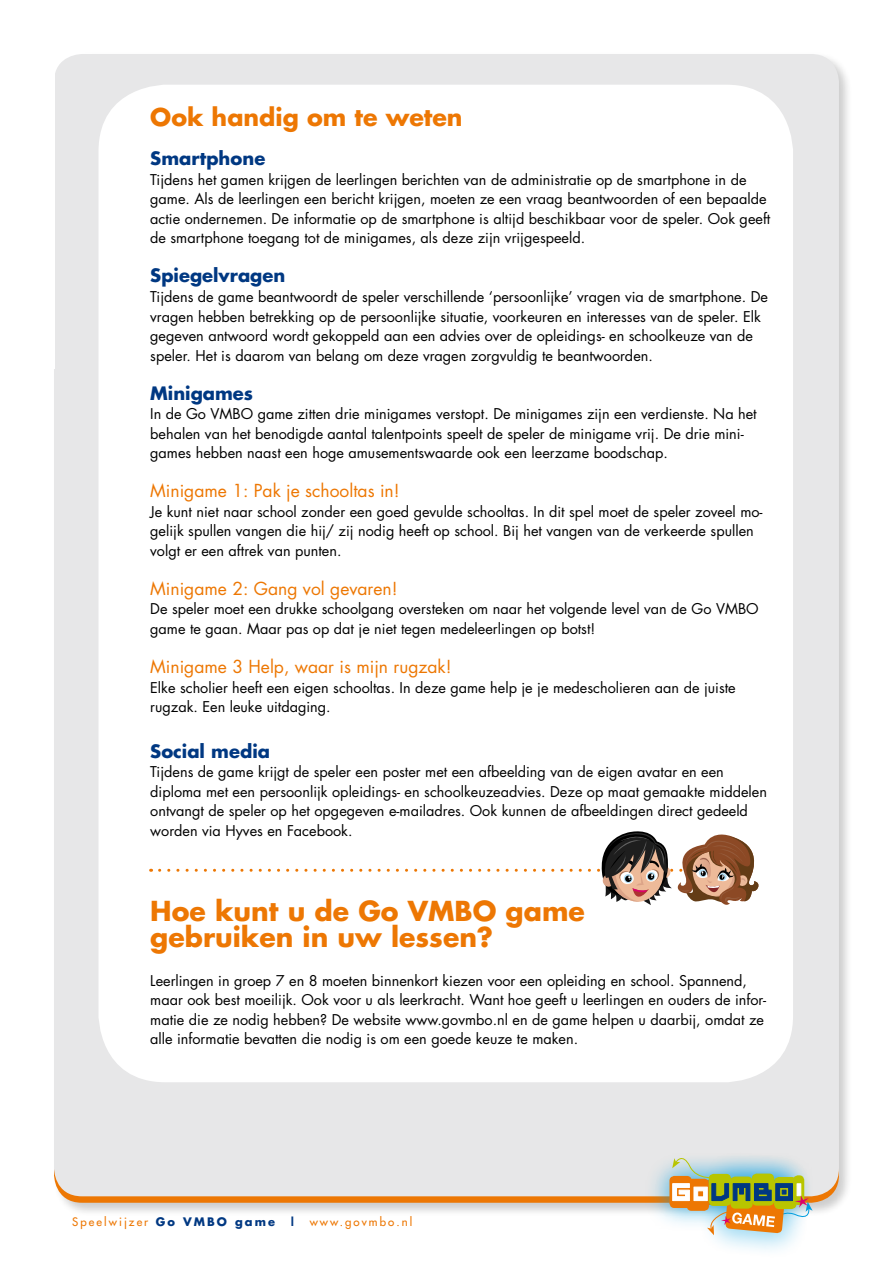
<style>
.page{position:relative;width:893px;height:1263px;background:#fff}
.page>*{position:absolute;margin:0;border:0;box-sizing:border-box;transform-origin:0 0}
.t1{font:700 26.85px/26.1px "Futura";color:#ed7703}
.t2{font:700 23.85px "Futura";color:#ed7703}
.t3{font:700 18px "Futura";color:#003882}
.t4{font:17.4px "Futura";color:#ed7703}
.t5{font:14.4px/19.5px "Futura";color:#000}
.t6{font:11.4px "Futura";letter-spacing:.18em;color:#ed7703}
.s1{font-weight:700;color:#003882}
</style>
<div class="page">
<div style="left:52px;top:52px;width:801px;height:1165px;background:#000;opacity:.2"></div>
<svg style="left:54px;top:1113px;width:785px;height:90px;background:#eb7f15"></svg>
<div style="left:54px;top:54px;width:785px;height:1142px;background:#e7e7e8;border-radius:28px"></div>
<div style="left:99px;top:85px;width:694px;height:997px;background:#fff;border-radius:67px"></div>
<div style="left:641px;top:1149px;width:172px;height:82px;background:#009ee0;opacity:.4"></div>
<svg style="left:648px;top:1149px;width:167px;height:102px"></svg>
<div style="left:0;top:0;width:54px;height:368px;background:#fff"></div>
<svg style="left:160px;top:831px;width:599px;height:74px"></svg>
<h2 class="t2" style="left:150px;top:101px;width:314px">Ook handig om te weten</h2>
<p class="t3" style="left:150px;top:146px;width:117px">Smartphone</p>
<p class="t5" style="left:150px;top:170px;width:622px">Tijdens het gamen krijgen de leerlingen berichten van de administratie op de smartphone in de game. Als de leerlingen een bericht krijgen, moeten ze een vraag beantwoorden of een bepaalde actie ondernemen. De informatie op de smartphone is altijd beschikbaar voor de speler. Ook geeft de smartphone toegang tot de minigames, als deze zijn vrijgespeeld.</p>
<p class="t3" style="left:150px;top:263px;width:137px">Spiegelvragen</p>
<p class="t5" style="left:150px;top:287px;width:619px">Tijdens de game beantwoordt de speler verschillende ‘persoonlijke’ vragen via de smartphone. De vragen hebben betrekking op de persoonlijke situatie, voorkeuren en interesses van de speler. Elk gegeven antwoord wordt gekoppeld aan een advies over de opleidings- en schoolkeuze van de speler. Het is daarom van belang om deze vragen zorgvuldig te beantwoorden.</p>
<p class="t3" style="left:150px;top:380px;width:104px">Minigames</p>
<p class="t5" style="left:150px;top:404px;width:608px">In de Go VMBO game zitten drie minigames verstopt. De minigames zijn een verdienste. Na het behalen van het benodigde aantal talentpoints speelt de speler de minigame vrij. De drie mini&shy;games hebben naast een hoge amusementswaarde ook een leerzame boodschap.</p>
<p class="t4" style="left:150px;top:479px;width:251px">Minigame 1: Pak je schooltas in!</p>
<p class="t5" style="left:150px;top:502px;width:614px">Je kunt niet naar school zonder een goed gevulde schooltas. In dit spel moet de speler zoveel mo&shy;gelijk spullen vangen die hij/ zij nodig heeft op school. Bij het vangen van de verkeerde spullen volgt er een aftrek van punten.</p>
<p class="t4" style="left:150px;top:576px;width:249px">Minigame 2: Gang vol gevaren!</p>
<p class="t5" style="left:150px;top:599px;width:610px">De speler moet een drukke schoolgang oversteken om naar het volgende level van de Go VMBO game te gaan. Maar pas op dat je niet tegen medeleerlingen op botst!</p>
<p class="t4" style="left:150px;top:655px;width:303px">Minigame 3 Help, waar is mijn rugzak!</p>
<p class="t5" style="left:150px;top:677px;width:587px">Elke scholier heeft een eigen schooltas. In deze game help je je medescholieren aan de juiste rugzak. Een leuke uitdaging.</p>
<p class="t3" style="left:150px;top:738px;width:121px">Social media</p>
<p class="t5" style="left:150px;top:762px;width:618px">Tijdens de game krijgt de speler een poster met een afbeelding van de eigen avatar en een diploma met een persoonlijk opleidings- en schoolkeuzeadvies. Deze op maat gemaakte middelen ontvangt de speler op het opgegeven e-mailadres. Ook kunnen de afbeeldingen direct gedeeld worden via Hyves en Facebook.</p>
<h1 class="t1" style="left:150px;top:897px;width:436px">Hoe kunt u de Go VMBO game gebruiken in uw lessen?</h1>
<p class="t5" style="left:150px;top:970px;width:617px">Leerlingen in groep 7 en 8 moeten binnenkort kiezen voor een opleiding en school. Spannend, maar ook best moeilijk. Ook voor u als leerkracht. Want hoe geeft u leerlingen en ouders de infor&shy;matie die ze nodig hebben? De website www.govmbo.nl en de game helpen u daarbij, omdat ze alle informatie bevatten die nodig is om een goede keuze te maken.</p>
<p class="t6" style="left:72px;top:1215px;width:342px">Speelwijzer <span class="s1">Go VMBO game |</span> www.govmbo.nl</p>
</div>
